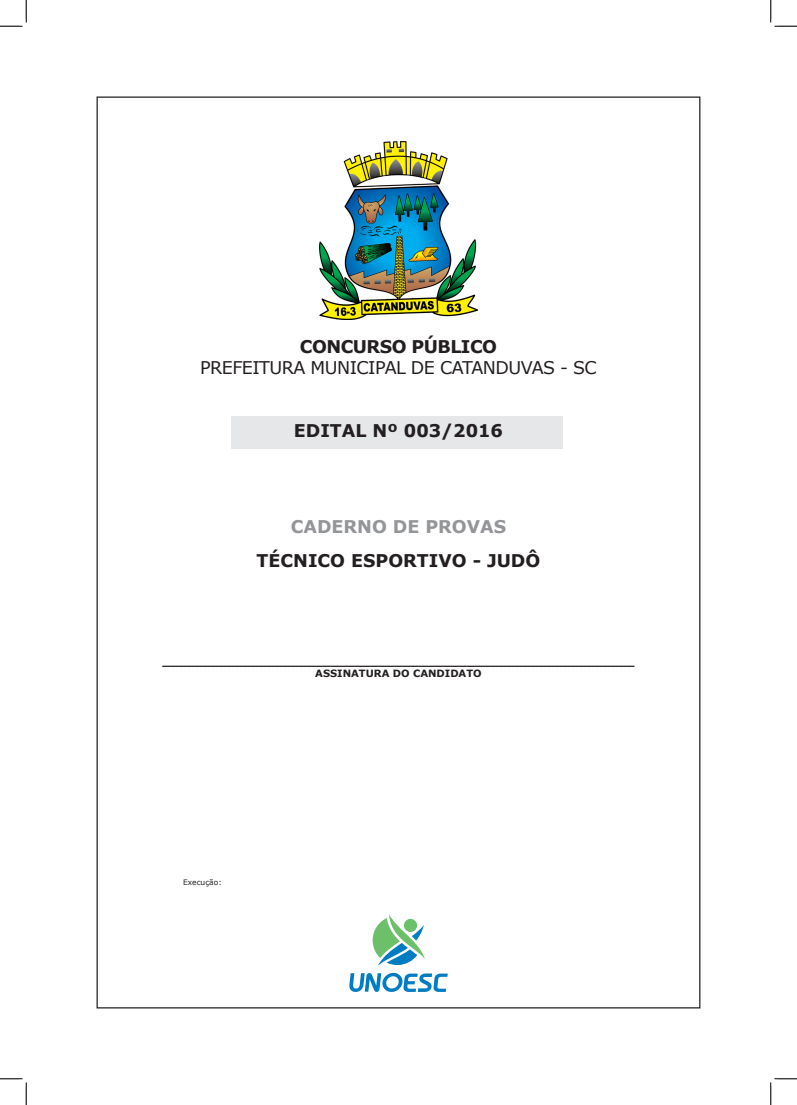
<style>
.page{position:relative;width:797px;height:1105px;background:#fff}
.page>*{position:absolute;margin:0;border:0;box-sizing:border-box;transform-origin:0 0}
.títulos_questões{font:700 17.5px "Verdana";color:#231f20}
.t1{font:17.5px "Verdana";letter-spacing:-.03em;color:#231f20}
.títulos_questões-2{font:700 17.5px "Verdana";letter-spacing:-.03em;color:#231f20}
.t2{font:700 17.5px "Verdana";color:#939598}
.t3{font:700 11.25px "Verdana";color:#231f20}
.t4{font:700 10px "Verdana";color:#231f20}
.t5{font:7.5px "Verdana";color:#231f20}
</style>
<div class="page">
<div style="left:232px;top:416px;width:331px;height:33px;background:#e6e7e9"></div>
<img style="left:320px;top:141px;width:157px;height:178px">
<svg style="left:372px;top:914px;width:53px;height:52px"></svg>
<svg style="left:349px;top:973px;width:99px;height:19px"></svg>
<svg style="left:0;top:0;width:27px;height:27px"></svg>
<svg style="left:0;top:1078px;width:27px;height:27px"></svg>
<svg style="left:770px;top:0;width:27px;height:27px"></svg>
<svg style="left:770px;top:1078px;width:27px;height:27px"></svg>
<p class="títulos_questões-2" style="left:300px;top:334px;width:198px">CONCURSO PÚBLICO</p>
<p class="t1" style="left:200px;top:356px;width:398px">PREFEITURA MUNICIPAL DE CATANDUVAS - SC</p>
<p class="títulos_questões" style="left:294px;top:418px;width:211px">EDITAL Nº 003/2016</p>
<p class="t2" style="left:291px;top:514px;width:217px">CADERNO DE PROVAS</p>
<p class="títulos_questões" style="left:256px;top:548px;width:285px">TÉCNICO ESPORTIVO - JUDÔ</p>
<p class="t3" style="left:162px;top:653px;width:473px">___________________________________________________________</p>
<p class="t4" style="left:315px;top:667px;width:168px">ASSINATURA DO CANDIDATO</p>
<p class="t5" style="left:183px;top:877px;width:40px">Execução:</p>
</div>
